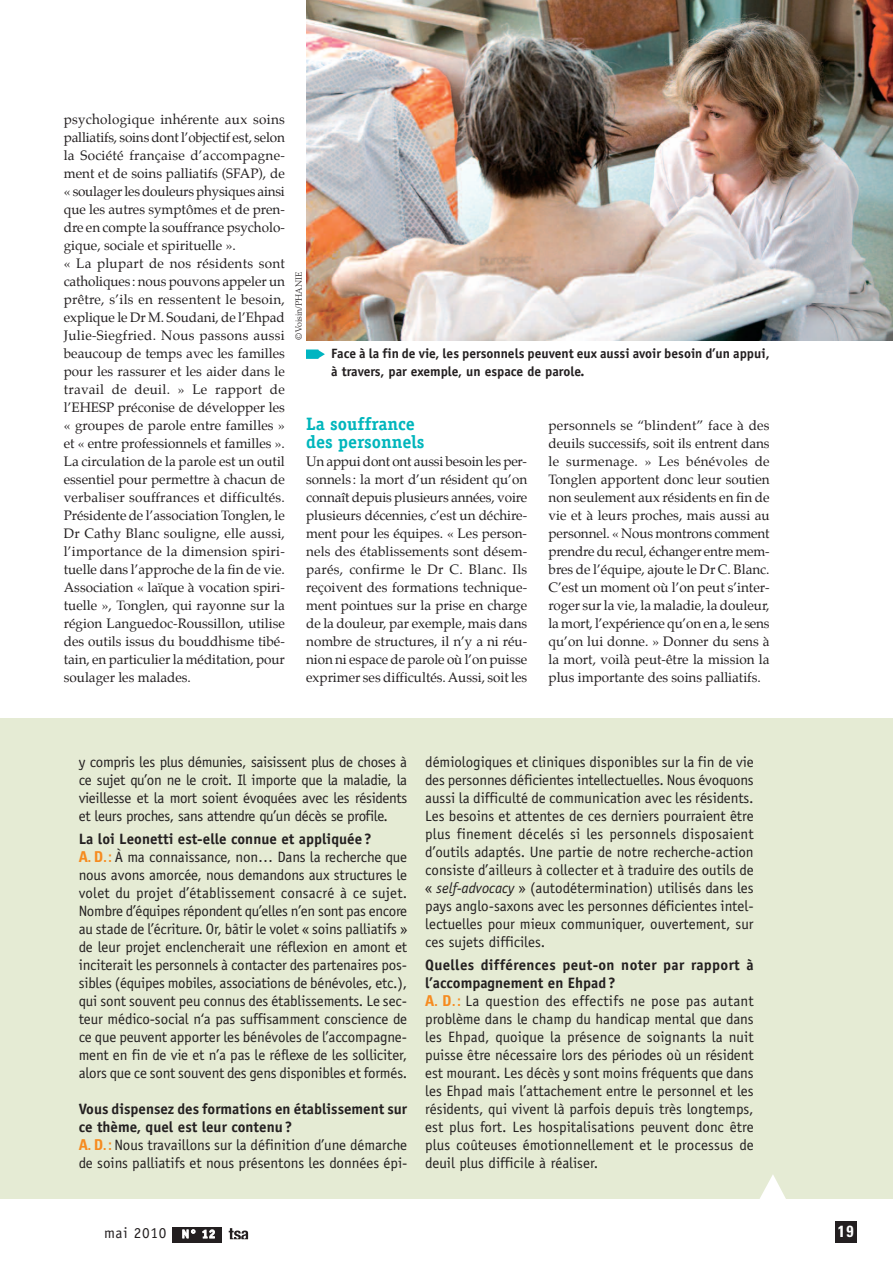
<style>
.page{position:relative;width:893px;height:1263px;background:#fff}
.page>*{position:absolute;margin:0;border:0;box-sizing:border-box;transform-origin:0 0}
.t1{font:700 18px/18px "Officina Serif";color:#00b6bc}
.t2{font:700 condensed 16.2px "Univers";color:#fff}
.t3{font:15.3px "Officina Sans";letter-spacing:.05em;color:#231f20}
.t4{font:15px/18px "Officina Sans";letter-spacing:-.01em;color:#231f20}
.t5{font:13.5px/18px "Palatino";color:#231f20;text-align:justify}
.t6{font:700 13.5px/18px "Officina Sans";color:#231f20}
.t7{font:300 9px "Palatino";color:#231f20}
.s1{font-weight:700}
.s2{font-family:"Univers";font-weight:700;font-stretch:condensed;color:#f68b1f}
.s3{font-style:italic}
.s4{font-weight:700;font-size:12px;color:#fff}
</style>
<div class="page">
<svg style="left:229px;top:1228px;width:19px;height:12px"></svg>
<div style="left:172px;top:1227px;width:50px;height:15px;background:#231f20"></div>
<div style="left:835px;top:1221px;width:22px;height:21px;background:#231f20"></div>
<div style="left:0;top:719px;width:893px;height:480px;background:#e5ebd4"></div>
<svg style="left:760px;top:1175px;width:26px;height:24px"></svg>
<img style="left:306px;top:0;width:587px;height:340px">
<svg style="left:306px;top:349px;width:19px;height:10px"></svg>
<p class="t5" style="left:64px;top:112px;width:223px;text-align:left">psychologique inhérente aux soins palliatifs, soins dont l’objectif est, selon la Société française d’accompagne&shy;ment et de soins palliatifs (SFAP), de « soulager les douleurs physiques ainsi que les autres symptômes et de pren&shy;dre en compte la souffrance psycholo&shy;gique, sociale et spirituelle ».<br>« La plupart de nos résidents sont catholiques : nous pouvons appeler un prêtre, s’ils en ressentent le besoin, explique le Dr M. Soudani, de l’Ehpad Julie-Siegfried. Nous passons aussi beaucoup de temps avec les familles pour les rassurer et les aider dans le travail de deuil. » Le rapport de l’EHESP préconise de développer les « groupes de parole entre familles » et « entre professionnels et familles ».<br>La circulation de la parole est un outil essentiel pour permettre à chacun de verbaliser souffrances et difficultés.<br>Présidente de l’association Tonglen, le Dr Cathy Blanc souligne, elle aussi, l’importance de la dimension spiri&shy;tuelle dans l’approche de la fin de vie.<br>Association « laïque à vocation spiri&shy;tuelle », Tonglen, qui rayonne sur la région Languedoc-Roussillon, utilise des outils issus du bouddhisme tibé&shy;tain, en particulier la méditation, pour soulager les malades.</p>
<p class="t7" style="left:295px;top:340px;width:70px;rotate:-90deg">©Voisin/PHANIE</p>
<p class="t6" style="left:331px;top:346px;width:440px">Face à la fin de vie, les personnels peuvent eux aussi avoir besoin d’un appui, à travers, par exemple, un espace de parole.</p>
<p class="t1" style="left:306px;top:417px;width:120px">La souffrance des personnels</p>
<p class="t5" style="left:306px;top:454px;width:223px">Un appui dont ont aussi besoin les per&shy;sonnels : la mort d’un résident qu’on connaît depuis plusieurs années, voire plusieurs décennies, c’est un déchire&shy;ment pour les équipes. « Les person&shy;nels des établissements sont désem&shy;parés, confirme le Dr C. Blanc. Ils reçoivent des formations technique&shy;ment pointues sur la prise en charge de la douleur, par exemple, mais dans nombre de structures, il n’y a ni réu&shy;nion ni espace de parole où l’on puisse exprimer ses difficultés.Aussi, soit les</p>
<p class="t5" style="left:549px;top:418px;width:223px">personnels se “blindent” face à des deuils successifs, soit ils entrent dans le surmenage. » Les bénévoles de Tonglen apportent donc leur soutien non seulement aux résidents en fin de vie et à leurs proches, mais aussi au personnel. « Nous montrons comment prendre du recul, échanger entre mem&shy;bres de l’équipe, ajoute le Dr C. Blanc.<br>C’est un moment où l’on peut s’inter&shy;roger sur la vie, la maladie, la douleur, la mort, l’expérience qu’on en a, le sens qu’on lui donne. » Donner du sens à la mort, voilà peut-être la mission la plus importante des soins palliatifs.</p>
<p class="t4" style="left:79px;top:754px;width:330px;text-align:justify">y compris les plus démunies, saisissent plus de choses à ce sujet qu’on ne le croit. Il importe que la maladie, la vieillesse et la mort soient évoquées avec les résidents et leurs proches, sans attendre qu’un décès se profile.</p>
<p class="t4" style="left:79px;top:831px;width:330px"><span class="s1">La loi Leonetti est-elle connue et appliquée?<br></span><span class="s2">A. D.:</span> À ma connaissance, non… Dans la recherche que nous avons amorcée, nous demandons aux structures le volet du projet d’établissement consacré à ce sujet.<br>Nombre d’équipes répondent qu’elles n’en sont pas encore au stade de l’écriture. Or, bâtir le volet « soins palliatifs » de leur projet enclencherait une réflexion en amont et inciterait les personnels à contacter des partenaires pos&shy;sibles (équipes mobiles, associations de bénévoles, etc.), qui sont souvent peu connus des établissements. Le sec&shy;teur médico-social n‘a pas suffisamment conscience de ce que peuvent apporter les bénévoles de l’accompagne&shy;ment en fin de vie et n’a pas le réflexe de les solliciter, alors que ce sont souvent des gens disponibles et formés.</p>
<p class="t4" style="left:79px;top:1101px;width:330px"><span class="s1">Vous dispensez des formations en établissement sur ce thème, quel est leur contenu?<br></span><span class="s2">A. D. :</span> Nous travaillons sur la définition d’une démarche de soins palliatifs et nous présentons les données épi-</p>
<p class="t4" style="left:425px;top:754px;width:330px;text-align:justify">démiologiques et cliniques disponibles sur la fin de vie des personnes déficientes intellectuelles. Nous évoquons aussi la difficulté de communication avec les résidents.<br>Les besoins et attentes de ces derniers pourraient être plus finement décelés si les personnels disposaient d’outils adaptés. Une partie de notre recherche-action consiste d’ailleurs à collecter et à traduire des outils de « <span class="s3">self-advocacy</span> » (autodétermination) utilisés dans les pays anglo-saxons avec les personnes déficientes intel&shy;lectuelles pour mieux communiquer, ouvertement, sur ces sujets difficiles.</p>
<p class="t4" style="left:425px;top:957px;width:330px"><span class="s1">Quelles différences peut-on noter par rapport à l’accompagnement en Ehpad?<br></span><span class="s2">A. D. :</span> La question des effectifs ne pose pas autant problème dans le champ du handicap mental que dans les Ehpad, quoique la présence de soignants la nuit puisse être nécessaire lors des périodes où un résident est mourant. Les décès y sont moins fréquents que dans les Ehpad mais l’attachement entre le personnel et les résidents, qui vivent là parfois depuis très longtemps, est plus fort. Les hospitalisations peuvent donc être plus coûteuses émotionnellement et le processus de deuil plus difficile à réaliser.</p>
<p class="t3" style="left:104px;top:1227px;width:113px">mai 2010 <span class="s4">N° 12</span></p>
<p class="t2" style="left:838px;top:1225px;width:17px">19</p>
</div>
